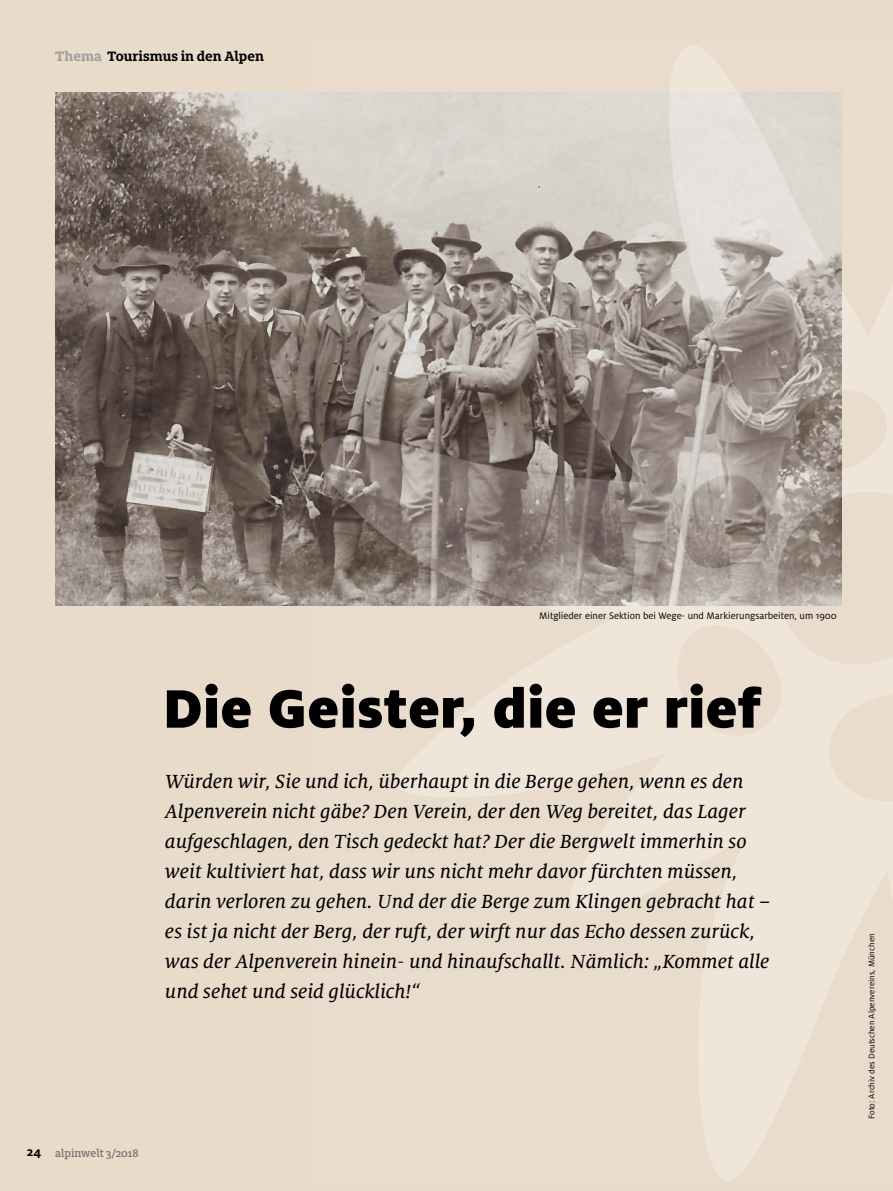
<style>
.page{position:relative;width:893px;height:1191px;background:#e8dbca}
.page>*{position:absolute;margin:0;border:0;box-sizing:border-box;transform-origin:0 0}
.t1{font:900 60px "Milo OT";color:#000}
.t2{font:21px/30px "Milo Serif OT Text Ita";color:#000}
.t3{font:700 15px "Milo Slab OT";color:#000}
.t4{font:500 12px "Milo Slab OT";color:#6f6f6e}
.t5{font:10.5px "Milo OT";color:#000}
.t6{font:9px "Milo OT";color:#000}
.s1{color:#9c9d9d}
.s2{font-family:"Milo OT";font-weight:700;font-size:13.5px;color:#000}
</style>
<div class="page">
<img style="left:55px;top:92px;width:254px;height:513px">
<img style="left:309px;top:46px;width:584px;height:1135px">
<img style="left:309px;top:92px;width:533px;height:513px">
<p class="t3" style="left:55px;top:51px;width:210px"><span class="s1">Thema</span> Tourismus in den Alpen</p>
<p class="t5" style="left:539px;top:612px;width:299px">Mitglieder einer Sektion bei Wege- und Markierungsarbeiten, um 1900</p>
<h1 class="t1" style="left:163px;top:687px;width:599px">Die Geister, die er rief</h1>
<p class="t2" style="left:165px;top:768px;width:607px">Würden wir, Sie und ich, überhaupt in die Berge gehen, wenn es den Alpenverein nicht gäbe? Den Verein, der den Weg bereitet, das Lager aufgeschlagen, den Tisch gedeckt hat? Der die Bergwelt immerhin so weit kultiviert hat, dass wir uns nicht mehr davor fürchten müssen, darin verloren zu gehen. Und der die Berge zum Klingen gebracht hat – es ist ja nicht der Berg, der ruft, der wirft nur das Echo dessen zurück, was der Alpenverein hinein- und hinaufschallt. Nämlich: „Kommet alle und sehet und seid glücklich!“</p>
<p class="t4" style="left:27px;top:1148px;width:113px"><span class="s2">24</span> alpinwelt 3/2018</p>
<p class="t6" style="left:868px;top:1119px;width:187px;rotate:-90deg">Foto: Archiv des Deutschen Alpenvereins, München</p>
</div>
